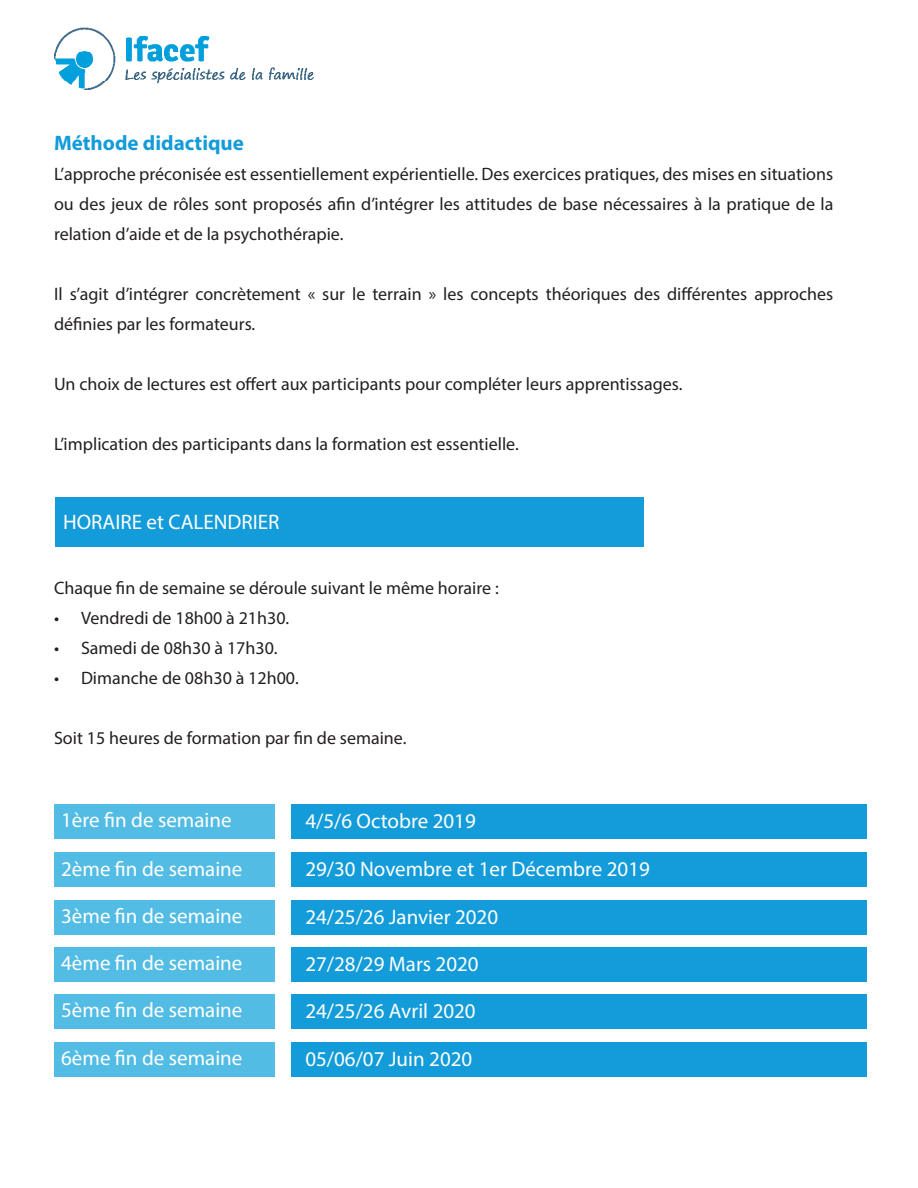
<style>
.page{position:relative;width:918px;height:1188px;background:#fff}
.page>*{position:absolute;margin:0;border:0;box-sizing:border-box;transform-origin:0 0}
.t1{font:21px "Myriad Pro";color:#fff}
.t2{font:700 21px "Myriad Pro";color:#139cd9}
.t3{font:18px/30px "Myriad Pro";color:#231f20;text-align:justify}
</style>
<div class="page">
<img style="left:54px;top:27px;width:260px;height:62px">
<div style="left:54px;top:804px;width:220px;height:35px;background:#52bce5"></div>
<div style="left:54px;top:853px;width:220px;height:34px;background:#52bce5"></div>
<div style="left:54px;top:900px;width:220px;height:35px;background:#52bce5"></div>
<div style="left:54px;top:947px;width:220px;height:35px;background:#52bce5"></div>
<div style="left:54px;top:995px;width:220px;height:34px;background:#52bce5"></div>
<div style="left:54px;top:1042px;width:220px;height:34px;background:#52bce5"></div>
<div style="left:292px;top:804px;width:575px;height:35px;background:#139cd9"></div>
<div style="left:292px;top:853px;width:575px;height:34px;background:#139cd9"></div>
<div style="left:292px;top:900px;width:575px;height:35px;background:#139cd9"></div>
<div style="left:292px;top:947px;width:575px;height:35px;background:#139cd9"></div>
<div style="left:292px;top:995px;width:575px;height:34px;background:#139cd9"></div>
<div style="left:292px;top:1042px;width:575px;height:34px;background:#139cd9"></div>
<div style="left:55px;top:497px;width:589px;height:49px;background:#139cd9"></div>
<p class="t2" style="left:54px;top:129px;width:191px">Méthode didactique</p>
<p class="t3" style="left:54px;top:158px;width:781px">L’approche préconisée est essentiellement expérientielle. Des exercices pratiques, des mises en situations ou des jeux de rôles sont proposés afin d’intégrer les attitudes de base nécessaires à la pratique de la relation d’aide et de la psychothérapie.</p>
<p class="t3" style="left:54px;top:278px;width:781px">Il s’agit d’intégrer concrètement « sur le terrain » les concepts théoriques des différentes approches définies par les formateurs.</p>
<p class="t3" style="left:54px;top:368px;width:630px">Un choix de lectures est offert aux participants pour compléter leurs apprentissages.</p>
<p class="t3" style="left:54px;top:428px;width:466px">L’implication des participants dans la formation est essentielle.</p>
<p class="t1" style="left:63px;top:509px;width:218px">HORAIRE et CALENDRIER</p>
<p class="t3" style="left:54px;top:573px;width:446px">Chaque fin de semaine se déroule suivant le même horaire :</p>
<p class="t3" style="left:54px;top:603px;width:237px">• Vendredi de 18h00 à 21h30.</p>
<p class="t3" style="left:54px;top:633px;width:225px">• Samedi de 08h30 à 17h30.</p>
<p class="t3" style="left:54px;top:663px;width:246px">• Dimanche de 08h30 à 12h00.</p>
<p class="t3" style="left:54px;top:723px;width:354px">Soit 15 heures de formation par fin de semaine.</p>
<p class="t1" style="left:61px;top:807px;width:172px">1ère fin de semaine</p>
<p class="t1" style="left:61px;top:856px;width:183px">2ème fin de semaine</p>
<p class="t1" style="left:61px;top:903px;width:183px">3ème fin de semaine</p>
<p class="t1" style="left:61px;top:950px;width:183px">4ème fin de semaine</p>
<p class="t1" style="left:61px;top:997px;width:183px">5ème fin de semaine</p>
<p class="t1" style="left:61px;top:1045px;width:183px">6ème fin de semaine</p>
<p class="t1" style="left:305px;top:808px;width:172px">4/5/6 Octobre 2019</p>
<p class="t1" style="left:305px;top:856px;width:346px">29/30 Novembre et 1er Décembre 2019</p>
<p class="t1" style="left:305px;top:904px;width:194px">24/25/26 Janvier 2020</p>
<p class="t1" style="left:305px;top:951px;width:175px">27/28/29 Mars 2020</p>
<p class="t1" style="left:305px;top:998px;width:172px">24/25/26 Avril 2020</p>
<p class="t1" style="left:305px;top:1046px;width:168px">05/06/07 Juin 2020</p>
</div>
